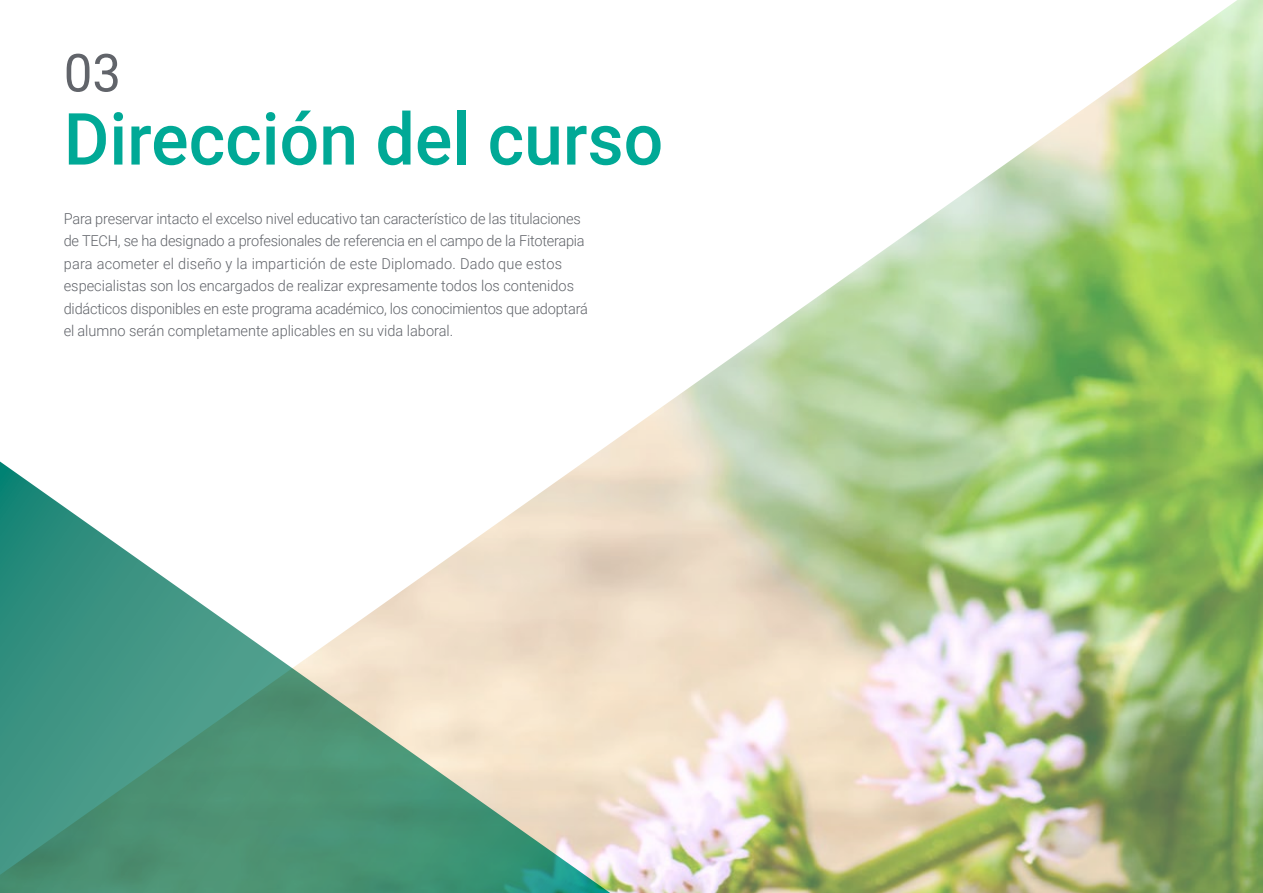
<style>
.page{position:relative;width:1263px;height:893px;background:#fff}
.page>*{position:absolute;margin:0;border:0;box-sizing:border-box;transform-origin:0 0}
.t1{font:500 72px "Roboto";color:#00a996}
.t2{font:52.5px "Roboto";color:#61646a}
.t3{font:300 15px/22.5px "Roboto";letter-spacing:-.015em;color:#61646a}
</style>
<div class="page">
<img style="left:607px;top:0;width:656px;height:893px">
<svg style="left:0;top:446px;width:640px;height:447px"></svg>
<h2 class="t2" style="left:64px;top:36px;width:59px">03</h2>
<h1 class="t1" style="left:64px;top:89px;width:601px">Dirección del curso</h1>
<p class="t3" style="left:64px;top:207px;width:526px">Para preservar intacto el excelso nivel educativo tan característico de las titulaciones de TECH, se ha designado a profesionales de referencia en el campo de la Fitoterapia para acometer el diseño y la impartición de este Diplomado. Dado que estos especialistas son los encargados de realizar expresamente todos los contenidos didácticos disponibles en este programa académico, los conocimientos que adoptará el alumno serán completamente aplicables en su vida laboral.</p>
</div>
